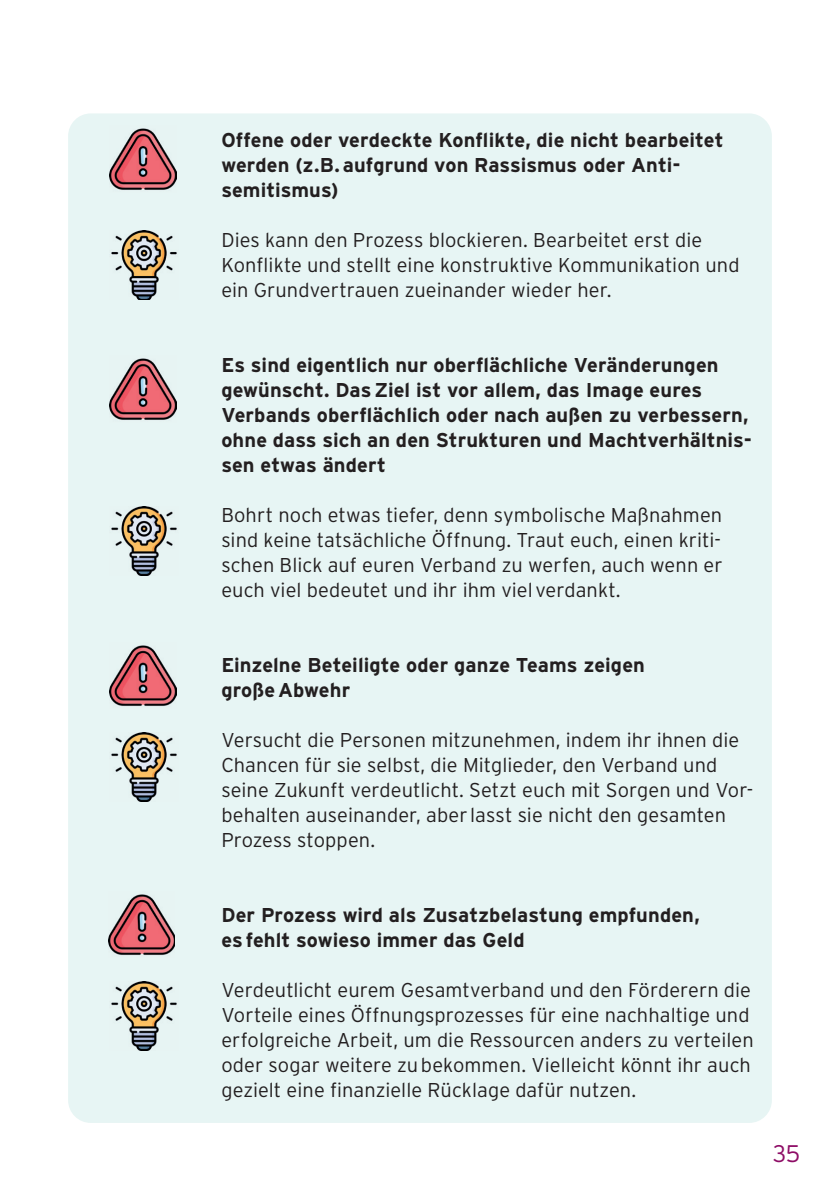
<style>
.page{position:relative;width:840px;height:1191px;background:#fff}
.page>*{position:absolute;margin:0;border:0;box-sizing:border-box;transform-origin:0 0}
.t1{font:300 24px "Interstate";color:#8e0d66}
.t2{font:300 20px/25px "Interstate";letter-spacing:.005em;color:#231f20}
.t3{font:700 20px/25px "Interstate";letter-spacing:.005em;color:#231f20}
</style>
<div class="page">
<div style="left:68px;top:113px;width:703px;height:1010px;background:#e7f5f4;border-radius:23px"></div>
<img style="left:110px;top:128px;width:66px;height:62px">
<img style="left:110px;top:358px;width:66px;height:62px">
<img style="left:110px;top:645px;width:66px;height:62px">
<img style="left:108px;top:894px;width:67px;height:62px">
<img style="left:111px;top:231px;width:66px;height:69px">
<img style="left:111px;top:506px;width:66px;height:69px">
<img style="left:111px;top:732px;width:66px;height:69px">
<img style="left:111px;top:981px;width:66px;height:69px">
<p class="t3" style="left:221px;top:127px;width:503px">Offene oder verdeckte Konflikte, die nicht bearbeitet werden (z.B. aufgrund von Rassismus oder Anti&shy;semitismus)</p>
<p class="t2" style="left:221px;top:227px;width:519px">Dies kann den Prozess blockieren. Bearbeitet erst die<br>Konflikte und stellt eine konstruktive Kommunikation und ein Grundvertrauen zueinander wieder her.</p>
<p class="t3" style="left:221px;top:352px;width:531px">Es sind eigentlich nur oberflächliche Veränderungen gewünscht. Das Ziel ist vor allem, das Image eures Verbands oberflächlich oder nach außen zu verbessern, ohne dass sich an den Strukturen und Machtverhältnis&shy;sen etwas ändert</p>
<p class="t2" style="left:221px;top:502px;width:502px;text-align:justify">Bohrt noch etwas tiefer, denn symbolische Maßnahmen sind keine tatsächliche Öffnung. Traut euch, einen kriti&shy;schen Blick auf euren Verband zu werfen, auch wenn er euch viel bedeutet und ihr ihm viel verdankt.</p>
<p class="t3" style="left:221px;top:652px;width:425px">Einzelne Beteiligte oder ganze Teams zeigen große Abwehr</p>
<p class="t2" style="left:221px;top:727px;width:533px">Versucht die Personen mitzunehmen, indem ihr ihnen die Chancen für sie selbst, die Mitglieder, den Verband und seine Zukunft ver deutlicht. Setzt euch mit Sorgen und Vor&shy;behalten auseinander, aber lasst sie nicht den gesamten Prozess stoppen.</p>
<p class="t3" style="left:221px;top:902px;width:479px">Der Prozess wird als Zusatzbelastung empfunden, es fehlt sowieso immer das Geld</p>
<p class="t2" style="left:221px;top:977px;width:533px">Verdeutlicht eurem Gesamtverband und den Förderern die Vorteile eines Öffnungsprozesses für eine nachhaltige und erfolgreiche Arbeit, um die Ressourcen anders zu verteilen oder sogar weitere zu bekommen. Vielleicht könnt ihr auch gezielt eine finanzielle Rücklage dafür nutzen.</p>
<p class="t1" style="left:772px;top:1140px;width:29px">35</p>
</div>
